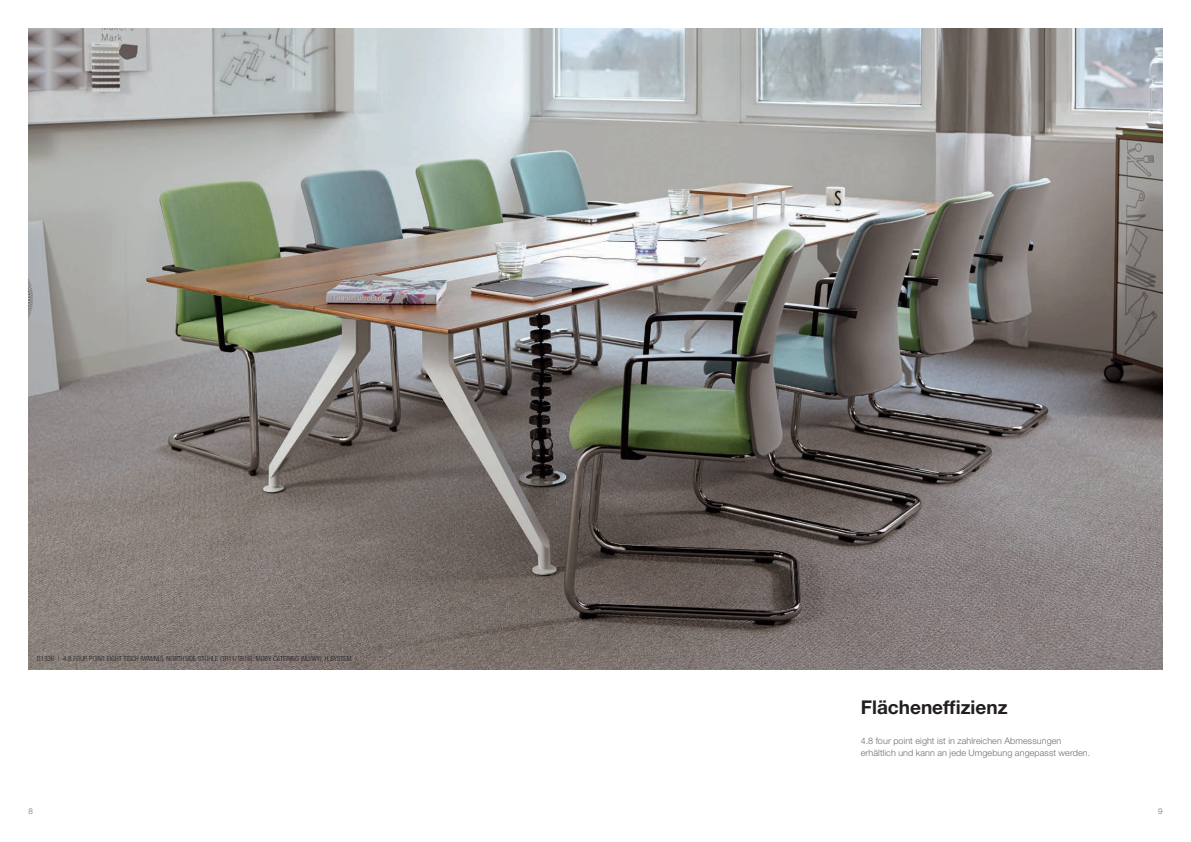
<style>
.page{position:relative;width:1191px;height:842px;background:#fff}
.page>*{position:absolute;margin:0;border:0;box-sizing:border-box;transform-origin:0 0}
.t1{font:700 19px "Helvetica Neue LT Pro";color:#231f20}
.t2{font:300 9px/12px "Helvetica Neue LT Pro";letter-spacing:.01em;color:#6c6d70}
.t3{font:300 8px "Helvetica Neue LT Pro";color:#6c6d70}
.t4{font:300 condensed 7px "Helvetica Neue LT Pro";letter-spacing:.01em;color:#231f20}
</style>
<div class="page">
<img style="left:28px;top:28px;width:1134px;height:641px">
<p class="t4" style="left:37px;top:654px;width:316px">D1336 | 4.8 FOUR POINT EIGHT TISCH (WM/NU), NORTHSIDE STÜHLE (TR11/TR16), MOBY CATERING (NU/WY), H.SYSTEM</p>
<h1 class="t1" style="left:861px;top:695px;width:148px">Flächeneffizienz</h1>
<p class="t2" style="left:861px;top:735px;width:231px">4.8 four point eight ist in zahlreichen Abmessungen erhältlich und kann an jede Umgebung angepasst werden.</p>
<p class="t3" style="left:28px;top:806px;width:6px">8</p>
<p class="t3" style="left:1158px;top:806px;width:6px">9</p>
</div>
